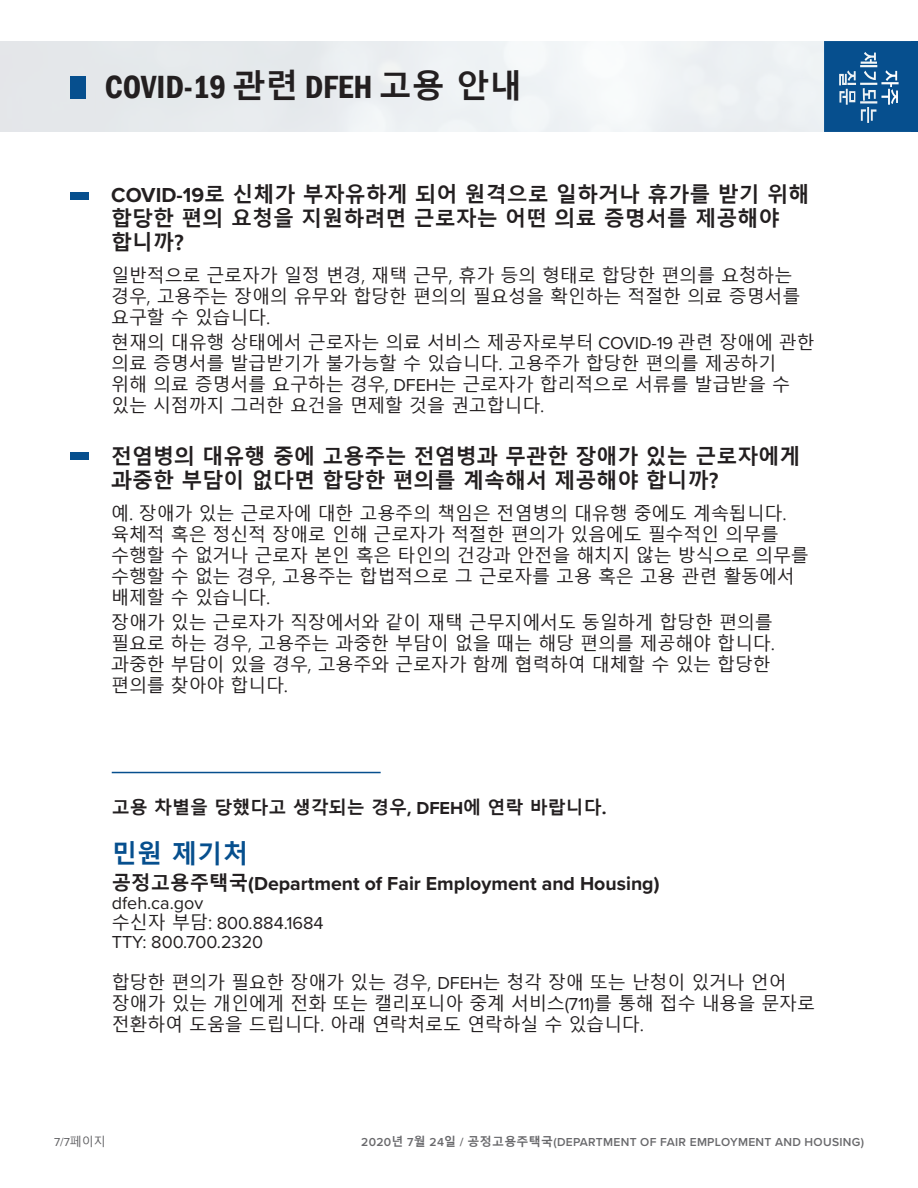
<style>
.page{position:relative;width:918px;height:1188px;background:#fff}
.page>*{position:absolute;margin:0;border:0;box-sizing:border-box;transform-origin:0 0}
.t1{font:600 condensed 33px "Franklin Gothic";color:#231f20}
.t2{font:700 25.5px "Malgun Gothic";color:#064f8e}
.t3{font:700 21px/24px "Malgun Gothic";color:#231f20}
.t4{font:700 19.5px "Proxima Nova";color:#231f20}
.t5{font:18px/21px "Malgun Gothic";letter-spacing:-.01em;color:#231f20}
.t6{font:18px "Proxima Nova";color:#231f20}
.t7{font:700 18px "Malgun Gothic";color:#231f20}
.t8{font:600 12px "Proxima Nova";letter-spacing:.025em;color:#69696c}
.t9{font:12px "Proxima Nova";color:#5f5f62}
.s1{font-family:"Malgun Gothic";font-weight:700;font-stretch:normal}
.s2{font-family:"Proxima Nova"}
.s3{font-family:"Malgun Gothic"}
.s4{font-family:"Malgun Gothic";font-weight:700}
</style>
<div class="page">
<div style="left:0;top:41px;width:918px;height:91px;background:#ebeff2"></div>
<hr style="left:112px;top:772px;width:269px;height:1px;background:#064f8e">
<div style="left:70px;top:192px;width:19px;height:7px;background:#064f8e"></div>
<div style="left:70px;top:453px;width:19px;height:7px;background:#064f8e"></div>
<div style="left:70px;top:76px;width:16px;height:22px;background:#064f8e"></div>
<svg style="left:824px;top:41px;width:94px;height:91px"></svg>
<p class="t1" style="left:105px;top:65px;width:419px">COVID-19 <span class="s1">관련</span> DFEH <span class="s1">고용 안내</span></p>
<p class="t3" style="left:111px;top:182px;width:700px"><span class="s2">COVID-19</span>로 신체가 부자유하게 되어 원격으로 일하거나 휴가를 받기 위해 합당한 편의 요청을 지원하려면 근로자는 어떤 의료 증명서를 제공해야 합니까?</p>
<p class="t5" style="left:111px;top:265px;width:691px">일반적으로 근로자가 일정 변경, 재택 근무, 휴가 등의 형태로 합당한 편의를 요청하는 경우, 고용주는 장애의 유무와 합당한 편의의 필요성을 확인하는 적절한 의료 증명서를 요구할 수 있습니다.</p>
<p class="t5" style="left:111px;top:332px;width:705px">현재의 대유행 상태에서 근로자는 의료 서비스 제공자로부터 <span class="s2">COVID-19</span> 관련 장애에 관한 의료 증명서를 발급받기가 불가능할 수 있습니다. 고용주가 합당한 편의를 제공하기 위해 의료 증명서를 요구하는 경우, <span class="s2">DFEH</span>는 근로자가 합리적으로 서류를 발급받을 수 있는 시점까지 그러한 요건을 면제할 것을 권고합니다.</p>
<p class="t3" style="left:111px;top:445px;width:691px">전염병의 대유행 중에 고용주는 전염병과 무관한 장애가 있는 근로자에게 과중한 부담이 없다면 합당한 편의를 계속해서 제공해야 합니까?</p>
<p class="t5" style="left:111px;top:503px;width:699px">예. 장애가 있는 근로자에 대한 고용주의 책임은 전염병의 대유행 중에도 계속됩니다. 육체적 혹은 정신적 장애로 인해 근로자가 적절한 편의가 있음에도 필수적인 의무를 수행할 수 없거나 근로자 본인 혹은 타인의 건강과 안전을 해치지 않는 방식으로 의무를 수행할 수 없는 경우, 고용주는 합법적으로 그 근로자를 고용 혹은 고용 관련 활동에서 배제할 수 있습니다.</p>
<p class="t5" style="left:111px;top:613px;width:665px">장애가 있는 근로자가 직장에서와 같이 재택 근무지에서도 동일하게 합당한 편의를 필요로 하는 경우, 고용주는 과중한 부담이 없을 때는 해당 편의를 제공해야 합니다. 과중한 부담이 있을 경우, 고용주와 근로자가 함께 협력하여 대체할 수 있는 합당한 편의를 찾아야 합니다.</p>
<p class="t7" style="left:112px;top:797px;width:496px">고용 차별을 당했다고 생각되는 경우, <span class="s2">DFEH</span>에 연락 바랍니다.</p>
<p class="t2" style="left:112px;top:838px;width:138px">민원 제기처</p>
<p class="t4" style="left:112px;top:869px;width:549px"><span class="s3">공정고용주택국</span>(Department of Fair Employment and Housing(</p>
<p class="t6" style="left:112px;top:890px;width:93px">dfeh.ca.gov</p>
<p class="t6" style="left:112px;top:909px;width:213px"><span class="s3">수신자 부담:</span> 800.884.1684</p>
<p class="t6" style="left:112px;top:929px;width:153px">TTY: 800.700.2320</p>
<p class="t5" style="left:112px;top:972px;width:705px">합당한 편의가 필요한 장애가 있는 경우, <span class="s2">DFEH</span>는 청각 장애 또는 난청이 있거나 언어 장애가 있는 개인에게 전화 또는 캘리포니아 중계 서비스<span class="s2">(711</span> 를<span class="s2">)</span> 통해 접수 내용을 문자로 전환하여 도움을 드립니다. 아래 연락처로도 연락하실 수 있습니다.</p>
<p class="t9" style="left:54px;top:1133px;width:53px">7/7<span class="s3">페이지</span></p>
<p class="t8" style="left:361px;top:1133px;width:504px">2020<span class="s4">년 월</span>7 24<span class="s4">일</span> / <span class="s4">공정고용주택국</span>(DEPARTMENT OF FAIR EMPLOYMENT AND HOUSING(</p>
</div>
